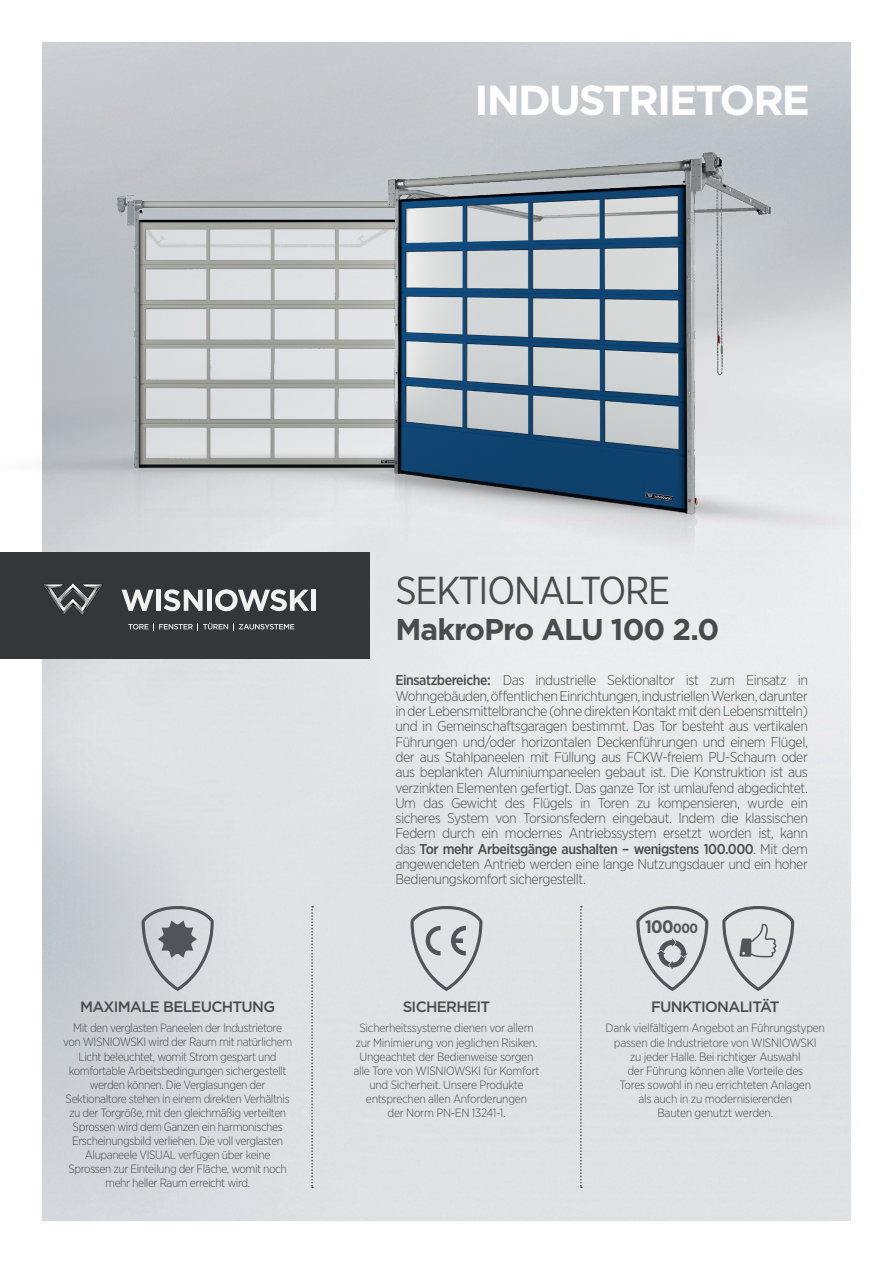
<style>
.page{position:relative;width:893px;height:1263px;background:#fff}
.page>*{position:absolute;margin:0;border:0;box-sizing:border-box;transform-origin:0 0}
.t1{font:700 42px "Gotham";letter-spacing:-.045em;color:#fff}
.t2{font:39px "Gotham Narrow";letter-spacing:-.03em;color:#4a4b4c}
.t3{font:700 30px "Gotham";letter-spacing:-.03em;color:#4a4b4c}
.t4{font:700 18px "Gotham Narrow";color:#515458}
.t5{font:500 15px "Gotham";letter-spacing:-.045em;color:#4a4b4c}
.t6{font:300 14.25px/15.3px "Gotham Narrow";letter-spacing:-.03em;color:#4a4b4c;text-align:justify}
.t7{font:300 12px/14.1px "Gotham Narrow";letter-spacing:-.035em;color:#4a4b4c;text-align:center}
.s1{font-weight:500}
.s2{font-size:13.5px}
</style>
<div class="page">
<img style="left:0;top:42px;width:851px;height:596px">
<svg style="left:311px;top:906px;width:2px;height:282px"></svg>
<svg style="left:580px;top:906px;width:2px;height:282px"></svg>
<div style="left:0;top:553px;width:370px;height:106px;background:#333739"></div>
<svg style="left:44px;top:583px;width:59px;height:32px"></svg>
<svg style="left:121px;top:590px;width:33px;height:21px"></svg>
<hr style="left:156px;top:590px;width:4px;height:21px;background:#f1f3f2">
<svg style="left:164px;top:589px;width:39px;height:22px"></svg>
<div style="left:207px;top:590px;width:5px;height:21px;background:#f1f3f2"></div>
<svg style="left:215px;top:589px;width:94px;height:22px"></svg>
<div style="left:311px;top:590px;width:5px;height:21px;background:#f1f3f2"></div>
<svg style="left:128px;top:623px;width:166px;height:7px"></svg>
<svg style="left:142px;top:906px;width:72px;height:85px;background:#bec2c5"></svg>
<div style="left:163px;top:924px;width:29px;height:30px;background:#515458;border-radius:50%"></div>
<svg style="left:722px;top:906px;width:72px;height:85px;background:#c7cacc"></svg>
<svg style="left:636px;top:906px;width:72px;height:85px;background:#c6c9cc"></svg>
<svg style="left:411px;top:906px;width:71px;height:85px;background:#c4c8ca"></svg>
<h1 class="t1" style="left:475px;top:72px;width:337px">INDUSTRIETORE</h1>
<h2 class="t2" style="left:395px;top:566px;width:276px">SEKTIONALTORE</h2>
<h3 class="t3" style="left:395px;top:609px;width:325px">MakroPro ALU 100 2.0</h3>
<p class="t6" style="left:395px;top:672px;width:414px"><span class="s1">Einsatzbereiche:</span> Das industrielle Sektionaltor ist zum Einsatz in Wohngebäuden, öffentlichen Einrichtungen, industriellen Werken, darunter in der Lebensmittelbranche (ohne direkten Kontakt mit den Lebensmitteln) und in Gemeinschaftsgaragen bestimmt. Das Tor besteht aus vertikalen Führungen und/oder horizontalen Deckenführungen und einem Flügel, der aus Stahlpaneelen mit Füllung aus FCKW-freiem PU-Schaum oder aus beplankten Aluminiumpaneelen gebaut ist. Die Konstruktion ist aus verzinkten Elementen gefertigt. Das ganze Tor ist umlaufend abgedichtet.<br>Um das Gewicht des Flügels in Toren zu kompensieren, wurde ein sicheres System von Torsionsfedern eingebaut. Indem die klassischen Federn durch ein modernes Antriebssystem ersetzt worden ist, kann das <span class="s1">Tor mehr Arbeitsgänge aushalten – wenigstens 100.000</span>. Mit dem angewendeten Antrieb werden eine lange Nutzungsdauer und ein hoher Bedienungskomfort sichergestellt.</p>
<h3 class="t4" style="left:645px;top:915px;width:55px">100<span class="s2">000</span></h3>
<p class="t5" style="left:80px;top:997px;width:196px">MAXIMALE BELEUCHTUNG</p>
<p class="t5" style="left:403px;top:997px;width:89px">SICHERHEIT</p>
<p class="t5" style="left:651px;top:997px;width:130px">FUNKTIONALITÄT</p>
<p class="t7" style="left:63px;top:1021px;width:231px">Mit den verglasten Paneelen der Industrietore von WISNIOWSKI wird der Raum mit natürlichem Licht beleuchtet, womit Strom gespart und komfortable Arbeitsbedingungen sichergestellt werden können. Die Verglasungen der Sektionaltore stehen in einem direkten Verhältnis zu der Torgröße, mit den gleichmäßig verteilten Sprossen wird dem Ganzen ein harmonisches Erscheinungsbild verliehen. Die voll verglasten Alupaneele VISUAL verfügen über keine Sprossen zur Einteilung der Fläche, womit noch mehr heller Raum erreicht wird.</p>
<p class="t7" style="left:353px;top:1021px;width:188px">Sicherheitssysteme dienen vor allem zur Minimierung von jeglichen Risiken.<br>Ungeachtet der Bedienweise sorgen alle Tore von WISNIOWSKI für Komfort und Sicherheit. Unsere Produkte entsprechen allen Anforderungen<br>der Norm PN-EN 13241-1.</p>
<p class="t7" style="left:606px;top:1021px;width:221px">Dank vielfältigem Angebot an Führungstypen passen die Industrietore von WISNIOWSKI<br>zu jeder Halle. Bei richtiger Auswahl<br>der Führung können alle Vorteile des<br>Tores sowohl in neu errichteten Anlagen<br>als auch in zu modernisierenden<br>Bauten genutzt werden.</p>
</div>
